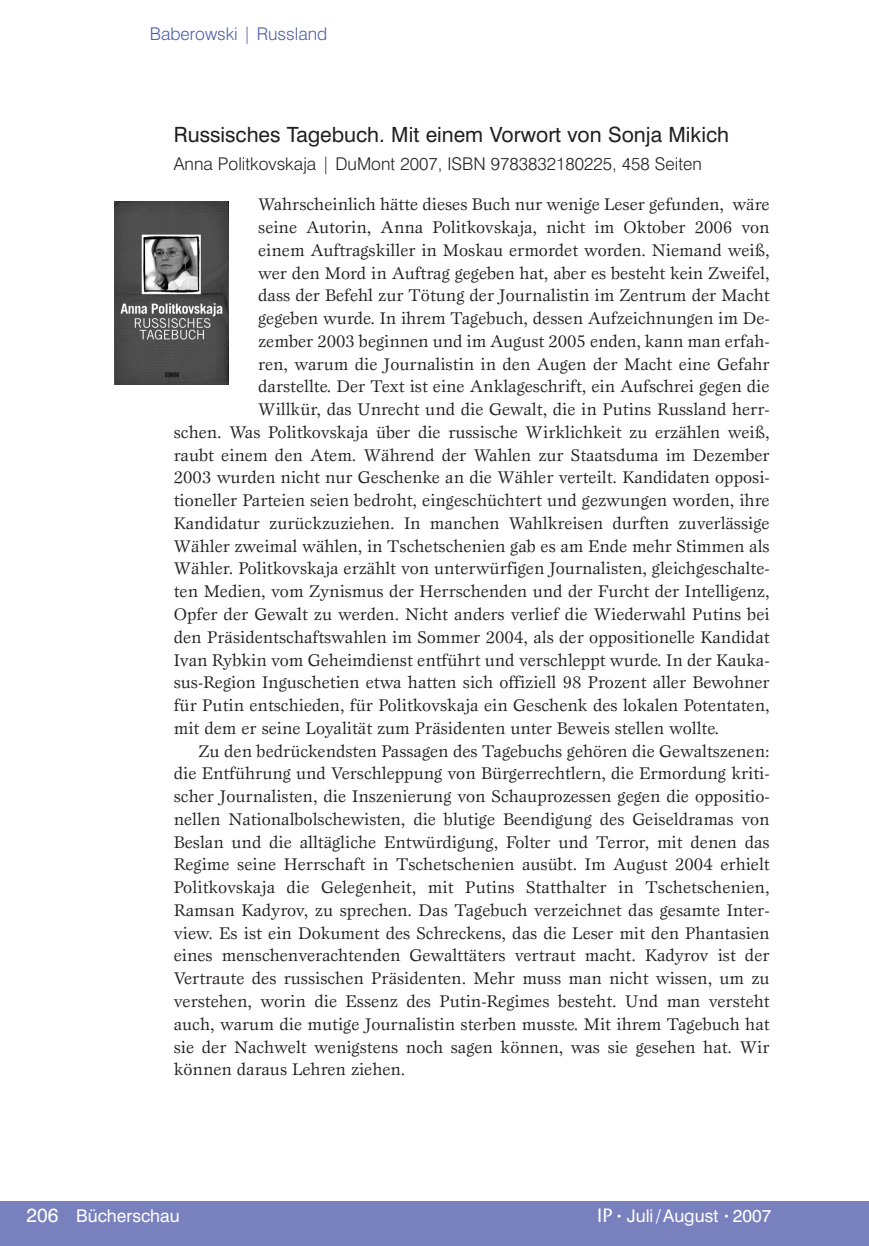
<style>
.page{position:relative;width:869px;height:1246px;background:#fff}
.page>*{position:absolute;margin:0;border:0;box-sizing:border-box;transform-origin:0 0}
.t1{font:21px "Swiss 721 BT";color:#231f20}
.t2{font:17.5px "Esprit";color:#231f20}
.t3{font:300 17.5px "Swiss 721 BT";color:#231f20}
.t4{font:17.5px "Swiss 721 BT";color:#fff}
.t5{font:300 17.5px "Swiss 721 BT";color:#4a5da9}
.s1{font-size:19.25px}
.s2{font-family:"ITC Stone Sans";font-weight:500;font-size:19.25px}
.s3{font-size:10.5px}
</style>
<div class="page">
<div style="left:0;top:1200px;width:868px;height:45px;background:#7980be"></div>
<hr style="left:868px;top:1200px;width:1px;height:45px;background:#7980be">
<img style="left:114px;top:202px;width:114px;height:182px">
<p class="t5" style="left:150px;top:23px;width:179px">Baberowski | Russland</p>
<p class="t1" style="left:174px;top:122px;width:556px">Russisches Tagebuch. Mit einem Vorwort von Sonja Mikich</p>
<p class="t3" style="left:174px;top:153px;width:529px">Anna Politkovskaja | DuMont 2007, ISBN 9783832180225, 458 Seiten</p>
<p class="t2" style="left:258px;top:194px;width:512px">Wahrscheinlich hätte dieses Buch nur wenige Leser gefunden, wäre</p>
<p class="t2" style="left:258px;top:216px;width:512px">seine Autorin, Anna Politkovskaja, nicht im Oktober 2006 von</p>
<p class="t2" style="left:258px;top:239px;width:512px">einem Auftragskiller in Moskau ermordet worden. Niemand weiß,</p>
<p class="t2" style="left:258px;top:262px;width:512px">wer den Mord in Auftrag gegeben hat, aber es besteht kein Zweifel,</p>
<p class="t2" style="left:258px;top:285px;width:512px">dass der Befehl zur Tötung der Journalistin im Zentrum der Macht</p>
<p class="t2" style="left:258px;top:307px;width:512px">gegeben wurde. In ihrem Tagebuch, dessen Aufzeichnungen im De-</p>
<p class="t2" style="left:258px;top:330px;width:512px">zember 2003 beginnen und im August 2005 enden, kann man erfah-</p>
<p class="t2" style="left:258px;top:353px;width:512px">ren, warum die Journalistin in den Augen der Macht eine Gefahr</p>
<p class="t2" style="left:258px;top:376px;width:512px">darstellte. Der Text ist eine Anklageschrift, ein Aufschrei gegen die</p>
<p class="t2" style="left:258px;top:398px;width:512px">Willkür, das Unrecht und die Gewalt, die in Putins Russland herr-</p>
<p class="t2" style="left:174px;top:421px;width:597px">schen. Was Politkovskaja über die russische Wirklichkeit zu erzählen weiß,</p>
<p class="t2" style="left:174px;top:444px;width:597px">raubt einem den Atem. Während der Wahlen zur Staatsduma im Dezember</p>
<p class="t2" style="left:174px;top:467px;width:597px">2003 wurden nicht nur Geschenke an die Wähler verteilt. Kandidaten opposi-</p>
<p class="t2" style="left:174px;top:489px;width:597px">tioneller Parteien seien bedroht, eingeschüchtert und gezwungen worden, ihre</p>
<p class="t2" style="left:174px;top:512px;width:597px">Kandidatur zurückzuziehen. In manchen Wahlkreisen durften zuverlässige</p>
<p class="t2" style="left:174px;top:535px;width:597px">Wähler zweimal wählen, in Tschetschenien gab es am Ende mehr Stimmen als</p>
<p class="t2" style="left:174px;top:558px;width:597px">Wähler. Politkovskaja erzählt von unterwürfigen Journalisten, gleichgeschalte-</p>
<p class="t2" style="left:174px;top:580px;width:597px">ten Medien, vom Zynismus der Herrschenden und der Furcht der Intelligenz,</p>
<p class="t2" style="left:174px;top:603px;width:597px">Opfer der Gewalt zu werden. Nicht anders verlief die Wiederwahl Putins bei</p>
<p class="t2" style="left:174px;top:626px;width:597px">den Präsidentschaftswahlen im Sommer 2004, als der oppositionelle Kandidat</p>
<p class="t2" style="left:174px;top:649px;width:597px">Ivan Rybkin vom Geheimdienst entführt und verschleppt wurde. In der Kauka-</p>
<p class="t2" style="left:174px;top:671px;width:597px">sus-Region Inguschetien etwa hatten sich offiziell 98 Prozent aller Bewohner</p>
<p class="t2" style="left:174px;top:694px;width:597px">für Putin entschieden, für Politkovskaja ein Geschenk des lokalen Potentaten,</p>
<p class="t2" style="left:174px;top:717px;width:546px">mit dem er seine Loyalität zum Präsidenten unter Beweis stellen wollte.</p>
<p class="t2" style="left:198px;top:740px;width:572px">Zu den bedrückendsten Passagen des Tagebuchs gehören die Gewaltszenen:</p>
<p class="t2" style="left:174px;top:762px;width:597px">die Entführung und Verschleppung von Bürgerrechtlern, die Ermordung kriti-</p>
<p class="t2" style="left:174px;top:785px;width:597px">scher Journalisten, die Inszenierung von Schauprozessen gegen die oppositio-</p>
<p class="t2" style="left:174px;top:808px;width:597px">nellen Nationalbolschewisten, die blutige Beendigung des Geiseldramas von</p>
<p class="t2" style="left:174px;top:831px;width:597px">Beslan und die alltägliche Entwürdigung, Folter und Terror, mit denen das</p>
<p class="t2" style="left:174px;top:853px;width:597px">Regime seine Herrschaft in Tschetschenien ausübt. Im August 2004 erhielt</p>
<p class="t2" style="left:174px;top:876px;width:597px">Politkovskaja die Gelegenheit, mit Putins Statthalter in Tschetschenien,</p>
<p class="t2" style="left:174px;top:899px;width:597px">Ramsan Kadyrov, zu sprechen. Das Tagebuch verzeichnet das gesamte Inter-</p>
<p class="t2" style="left:174px;top:922px;width:597px">view. Es ist ein Dokument des Schreckens, das die Leser mit den Phantasien</p>
<p class="t2" style="left:174px;top:944px;width:597px">eines menschenverachtenden Gewalttäters vertraut macht. Kadyrov ist der</p>
<p class="t2" style="left:174px;top:967px;width:597px">Vertraute des russischen Präsidenten. Mehr muss man nicht wissen, um zu</p>
<p class="t2" style="left:174px;top:990px;width:597px">verstehen, worin die Essenz des Putin-Regimes besteht. Und man versteht</p>
<p class="t2" style="left:174px;top:1013px;width:597px">auch, warum die mutige Journalistin sterben musste. Mit ihrem Tagebuch hat</p>
<p class="t2" style="left:174px;top:1035px;width:597px">sie der Nachwelt wenigstens noch sagen können, was sie gesehen hat. Wir</p>
<p class="t2" style="left:174px;top:1058px;width:233px">können daraus Lehren ziehen.</p>
<p class="t4" style="left:27px;top:1204px;width:154px"><span class="s1">206</span> Bücherschau</p>
<p class="t4" style="left:597px;top:1204px;width:175px"><span class="s2">IP</span> <span class="s3">•</span> Juli / August <span class="s3">•</span> 2007</p>
</div>
